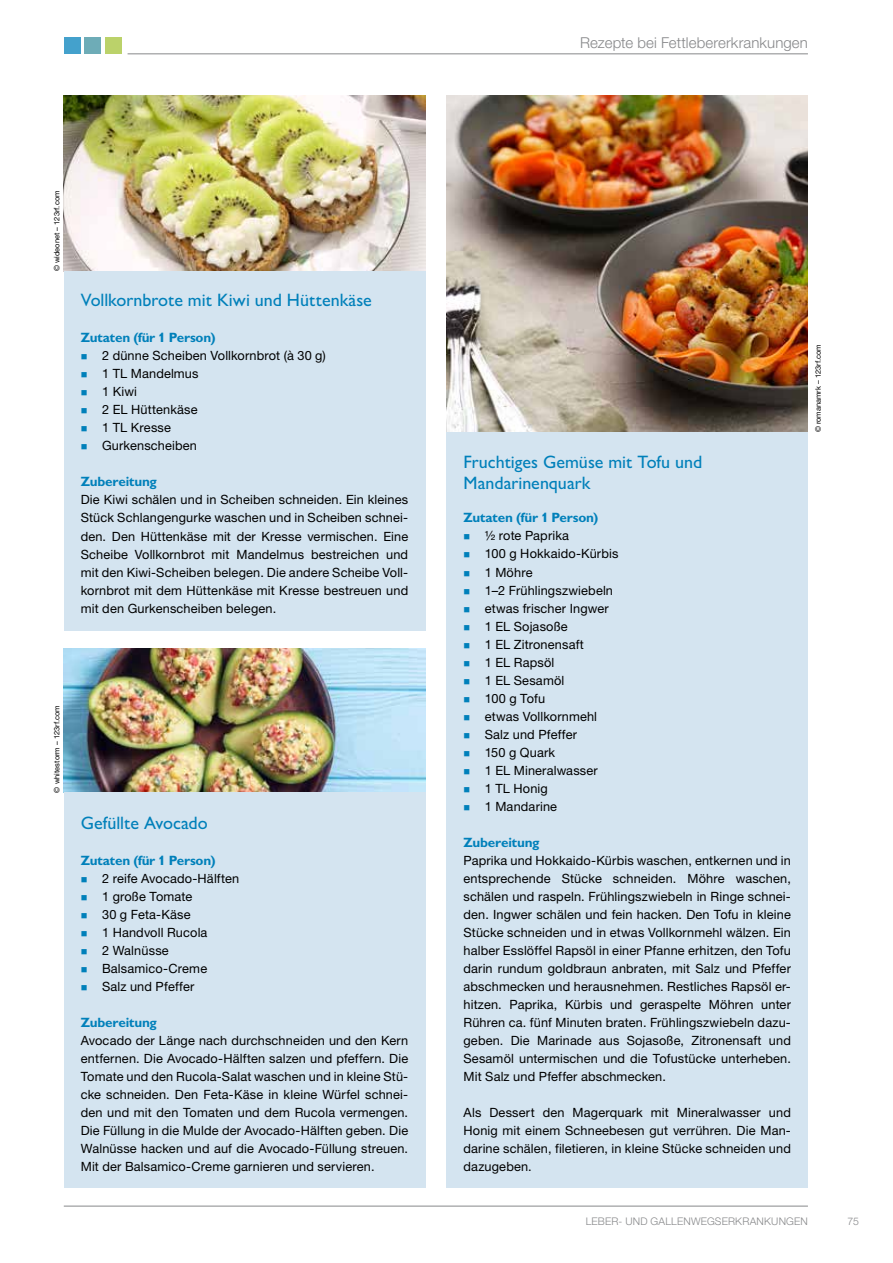
<style>
.page{position:relative;width:893px;height:1263px;background:#fff}
.page>*{position:absolute;margin:0;border:0;box-sizing:border-box;transform-origin:0 0}
.t1{font:500 18px/21px "Gill Sans MT Std";color:#0080ba}
.t2{font:300 15px "Helvetica Neue LT Std";letter-spacing:.01em;color:#87888a}
.t3{font:700 13.5px "Gill Sans MT Std";letter-spacing:-.015em;color:#0080ba}
.t4{font:12.75px/18px "Helvetica Neue LT Std";letter-spacing:.01em;color:#000;text-align:justify}
.t5{font:300 10.5px "Helvetica Neue LT Std";letter-spacing:.02em;color:#87888a}
.t6{font:7.5px "Helvetica Neue LT Std";color:#000}
</style>
<div class="page">
<hr style="left:128px;top:54px;width:680px;height:1px;background:#87888a">
<div style="left:64px;top:37px;width:17px;height:17px;background:#44a1cc"></div>
<div style="left:84px;top:37px;width:17px;height:17px;background:#6eacb7"></div>
<div style="left:105px;top:37px;width:17px;height:17px;background:#bbd26a"></div>
<hr style="left:64px;top:1206px;width:744px;height:1px;background:#87888a">
<img style="left:64px;top:96px;width:361px;height:175px">
<img style="left:64px;top:648px;width:361px;height:144px">
<img style="left:446px;top:96px;width:362px;height:336px">
<div style="left:64px;top:271px;width:361px;height:359px;background:#d4e4f0"></div>
<div style="left:64px;top:792px;width:361px;height:395px;background:#d4e4f0"></div>
<div style="left:446px;top:432px;width:362px;height:755px;background:#d4e4f0"></div>
<p class="t2" style="left:580px;top:33px;width:229px">Rezepte bei Fettlebererkrankungen</p>
<p class="t6" style="left:52px;top:271px;width:82px;rotate:-90deg">© wideonet – 123rf.com</p>
<h1 class="t1" style="left:81px;top:290px;width:292px">Vollkornbrote mit Kiwi und Hüttenkäse</h1>
<p class="t3" style="left:81px;top:330px;width:136px">Zutaten (für 1 Person)</p>
<p class="t4" style="left:102px;top:347px;width:225px;text-align:left">2 dünne Scheiben Vollkornbrot (à 30 g)<br>1 TL Mandelmus<br>1 Kiwi<br>2 EL Hüttenkäse<br>1 TL Kresse<br>Gurkenscheiben</p>
<p class="t3" style="left:81px;top:474px;width:78px">Zubereitung</p>
<p class="t4" style="left:81px;top:491px;width:329px">Die Kiwi schälen und in Scheiben schneiden. Ein kleines Stück Schlangengurke waschen und in Scheiben schnei&shy;den. Den Hüttenkäse mit der Kresse vermischen. Eine Scheibe Vollkornbrot mit Mandelmus bestreichen und mit den Kiwi-Scheiben belegen. Die andere Scheibe Voll&shy;kornbrot mit dem Hüttenkäse mit Kresse bestreuen und mit den Gurkenscheiben belegen.</p>
<p class="t6" style="left:52px;top:792px;width:89px;rotate:-90deg">© whitestorm – 123rf.com</p>
<h1 class="t1" style="left:81px;top:812px;width:128px">Gefüllte Avocado</h1>
<p class="t3" style="left:81px;top:852px;width:136px">Zutaten (für 1 Person)</p>
<p class="t4" style="left:102px;top:869px;width:139px;text-align:left">2 reife Avocado-Hälften<br>1 große Tomate<br>30 g Feta-Käse<br>1 Handvoll Rucola<br>2 Walnüsse<br>Balsamico-Creme<br>Salz und Pfeffer</p>
<p class="t3" style="left:81px;top:1014px;width:78px">Zubereitung</p>
<p class="t4" style="left:81px;top:1031px;width:329px">Avocado der Länge nach durchschneiden und den Kern entfernen. Die Avocado-Hälften salzen und pfeffern. Die Tomate und den Rucola-Salat waschen und in kleine Stü&shy;cke schneiden. Den Feta-Käse in kleine Würfel schnei&shy;den und mit den Tomaten und dem Rucola vermengen.<br>Die Füllung in die Mulde der Avocado-Hälften geben. Die Walnüsse hacken und auf die Avocado-Füllung streuen.<br>Mit der Balsamico-Creme garnieren und servieren.</p>
<h1 class="t1" style="left:463px;top:452px;width:240px">Fruchtiges Gemüse mit Tofu und<br>Mandarinenquark</h1>
<p class="t3" style="left:463px;top:510px;width:136px">Zutaten (für 1 Person)</p>
<p class="t4" style="left:485px;top:527px;width:135px;text-align:left">½ rote Paprika<br>100 g Hokkaido-Kürbis<br>1 Möhre<br>1–2 Frühlingszwiebeln etwas frischer Ingwer<br>1 EL Sojasoße<br>1 EL Zitronensaft<br>1 EL Rapsöl<br>1 EL Sesamöl<br>100 g Tofu<br>etwas Vollkornmehl<br>Salz und Pfeffer<br>150 g Quark<br>1 EL Mineralwasser<br>1 TL Honig<br>1 Mandarine</p>
<p class="t3" style="left:463px;top:834px;width:78px">Zubereitung</p>
<p class="t4" style="left:463px;top:851px;width:329px">Paprika und Hokkaido-Kürbis waschen, entkernen und in entsprechende Stücke schneiden. Möhre waschen, schälen und raspeln. Frühlingszwiebeln in Ringe schnei&shy;den. Ingwer schälen und fein hacken. Den Tofu in kleine Stücke schneiden und in etwas Vollkornmehl wälzen. Ein halber Esslöffel Rapsöl in einer Pfanne erhitzen, den Tofu darin rundum goldbraun anbraten, mit Salz und Pfeffer abschmecken und herausnehmen. Restliches Rapsöl er&shy;hitzen. Paprika, Kürbis und geraspelte Möhren unter Rühren ca. fünf Minuten braten. Frühlingszwiebeln dazu&shy;geben. Die Marinade aus Sojasoße, Zitronensaft und Sesamöl untermischen und die Tofustücke unterheben.<br>Mit Salz und Pfeffer abschmecken.</p>
<p class="t4" style="left:463px;top:1103px;width:329px">Als Dessert den Magerquark mit Mineralwasser und Honig mit einem Schneebesen gut verrühren. Die Man&shy;darine schälen, filetieren, in kleine Stücke schneiden und dazugeben.</p>
<p class="t6" style="left:813px;top:432px;width:90px;rotate:-90deg">© romanamrk – 123rf.com</p>
<p class="t5" style="left:586px;top:1214px;width:224px">LEBER- UND GALLENWEGSERKRANKUNGEN</p>
<p class="t5" style="left:847px;top:1214px;width:13px">75</p>
</div>
